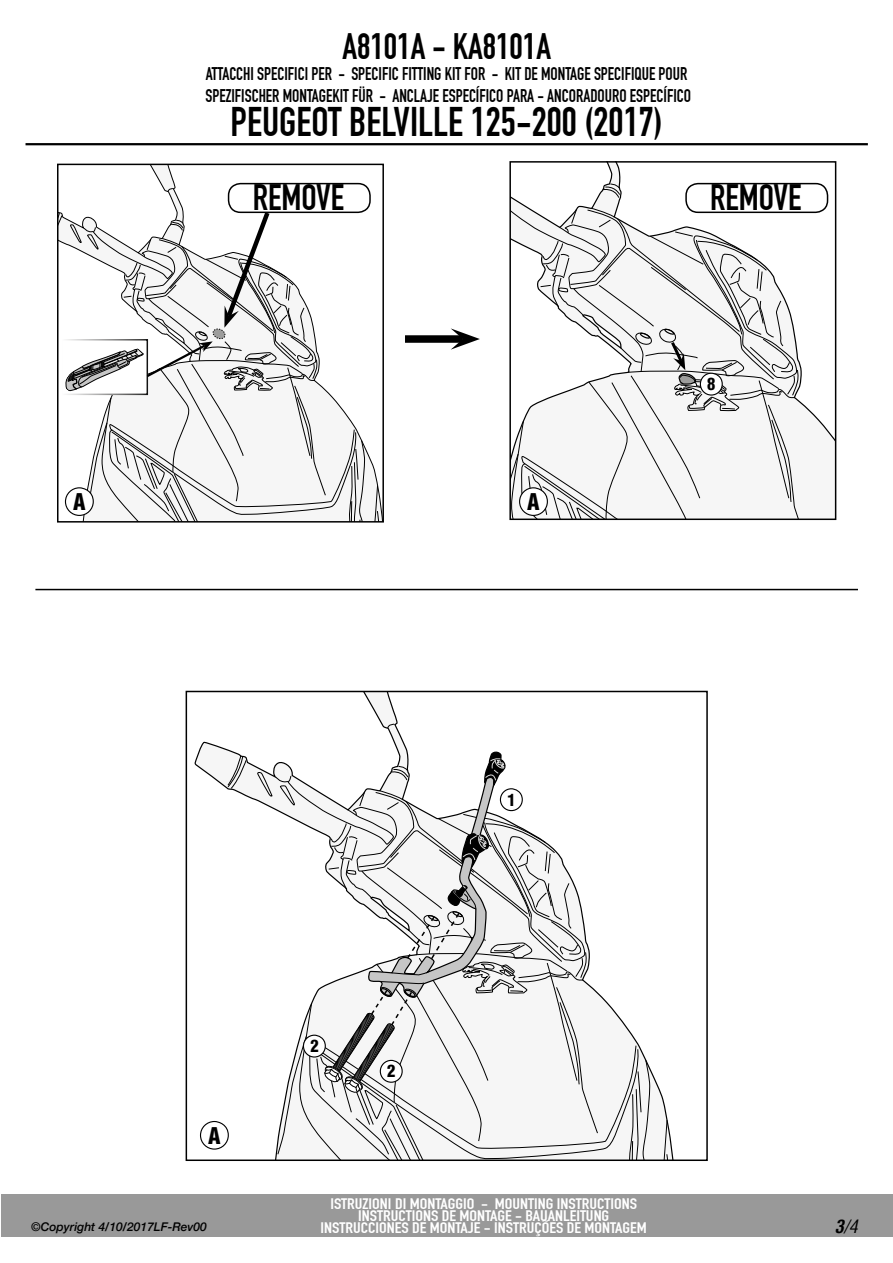
<style>
.page{position:relative;width:893px;height:1263px;background:#fff}
.page>*{position:absolute;margin:0;border:0;box-sizing:border-box;transform-origin:0 0}
.t1{font:40.5px "DIN Engschrift Alternate";color:#000}
.t2{font:36px "DIN Engschrift Alternate";color:#000}
.t3{font:900 condensed 22.5px "Helvetica";color:#000}
.t4{font:18px/21.6px "DIN Engschrift Alternate";color:#000;scale:.95 1}
.t5{font:italic condensed 18px "Helvetica";color:#000}
.t6{font:900 condensed 16.5px "Helvetica";color:#000}
.t7{font:15px/12px "DIN Engschrift Alternate";color:#fff;text-align:center;scale:1.2 1}
.t8{font:italic 500 12px "Helvetica Neue";color:#000}
.s1{font-weight:700}
</style>
<div class="page">
<div style="left:1px;top:1194px;width:891px;height:43px;background:#999"></div>
<hr style="left:26px;top:143px;width:841px;height:2px;background:#000">
<svg style="left:168px;top:188px;width:5px;height:4px"></svg>
<div style="left:228px;top:183px;width:143px;height:30px;border:1px solid #000;border-radius:12px"></div>
<div style="left:685px;top:183px;width:143px;height:30px;border:1px solid #000;border-radius:12px"></div>
<svg style="left:58px;top:207px;width:325px;height:315px"></svg>
<div style="left:405px;top:335px;width:58px;height:8px;background:#000"></div>
<svg style="left:450px;top:328px;width:30px;height:22px"></svg>
<svg style="left:510px;top:184px;width:325px;height:335px"></svg>
<div style="left:65px;top:488px;width:28px;height:27px;background:#fff;border-radius:50%"></div>
<div style="left:65px;top:487px;width:29px;height:29px;border:1px solid #000;border-radius:50%"></div>
<div style="left:519px;top:488px;width:28px;height:27px;background:#fff;border-radius:50%"></div>
<div style="left:519px;top:487px;width:29px;height:29px;border:1px solid #000;border-radius:50%"></div>
<div style="left:700px;top:373px;width:22px;height:22px;background:#fff;border-radius:50%"></div>
<div style="left:699px;top:373px;width:23px;height:23px;border:1px solid #000;border-radius:50%"></div>
<hr style="left:35px;top:589px;width:823px;height:1px;background:#000">
<svg style="left:227px;top:755px;width:19px;height:34px"></svg>
<svg style="left:387px;top:724px;width:7px;height:5px"></svg>
<svg style="left:257px;top:751px;width:417px;height:409px"></svg>
<div style="left:303px;top:1035px;width:22px;height:22px;background:#fff;border-radius:50%"></div>
<div style="left:303px;top:1035px;width:23px;height:23px;border:1px solid #000;border-radius:50%"></div>
<div style="left:380px;top:1060px;width:22px;height:22px;background:#fff;border-radius:50%"></div>
<div style="left:380px;top:1060px;width:22px;height:23px;border:1px solid #000;border-radius:50%"></div>
<div style="left:200px;top:1121px;width:29px;height:29px;border:1px solid #000;border-radius:50%"></div>
<h2 class="t2" style="left:342px;top:27px;width:210px">A8101A - KA8101A</h2>
<p class="t4" style="left:205px;top:63px;width:512px">ATTACCHI SPECIFICI PER - SPECIFIC FITTING KIT FOR - KIT DE MONTAGE SPECIFIQUE POUR<br>SPEZIFISCHER MONTAGEKIT FÜR - ANCLAJE ESPECÍFICO PARA - ANCORADOURO ESPECÍFICO</p>
<h1 class="t1" style="left:230px;top:101px;width:434px">PEUGEOT BELVILLE 125-200 (2017)</h1>
<h2 class="t2" style="left:253px;top:178px;width:93px">REMOVE</h2>
<h2 class="t2" style="left:710px;top:178px;width:93px">REMOVE</h2>
<p class="t3" style="left:73px;top:492px;width:14px">A</p>
<p class="t3" style="left:527px;top:492px;width:14px">A</p>
<p class="t6" style="left:707px;top:377px;width:10px">8</p>
<p class="t6" style="left:507px;top:793px;width:10px">1</p>
<p class="t3" style="left:208px;top:1126px;width:14px">A</p>
<p class="t8" style="left:31px;top:1222px;width:177px">©Copyright 4/10/2017LF-Rev00</p>
<p class="t6" style="left:310px;top:1039px;width:10px">2</p>
<p class="t6" style="left:387px;top:1065px;width:10px">2</p>
<p class="t7" style="left:320px;top:1198px;width:273px">ISTRUZIONI DI MONTAGGIO - MOUNTING INSTRUCTIONS<br>INSTRUCTIONS DE MONTAGE - BAUANLEITUNG<br>INSTRUCCIONES DE MONTAJE - INSTRUÇÕES DE MONTAGEM</p>
<p class="t5" style="left:834px;top:1216px;width:25px"><span class="s1">3</span>/4</p>
</div>
